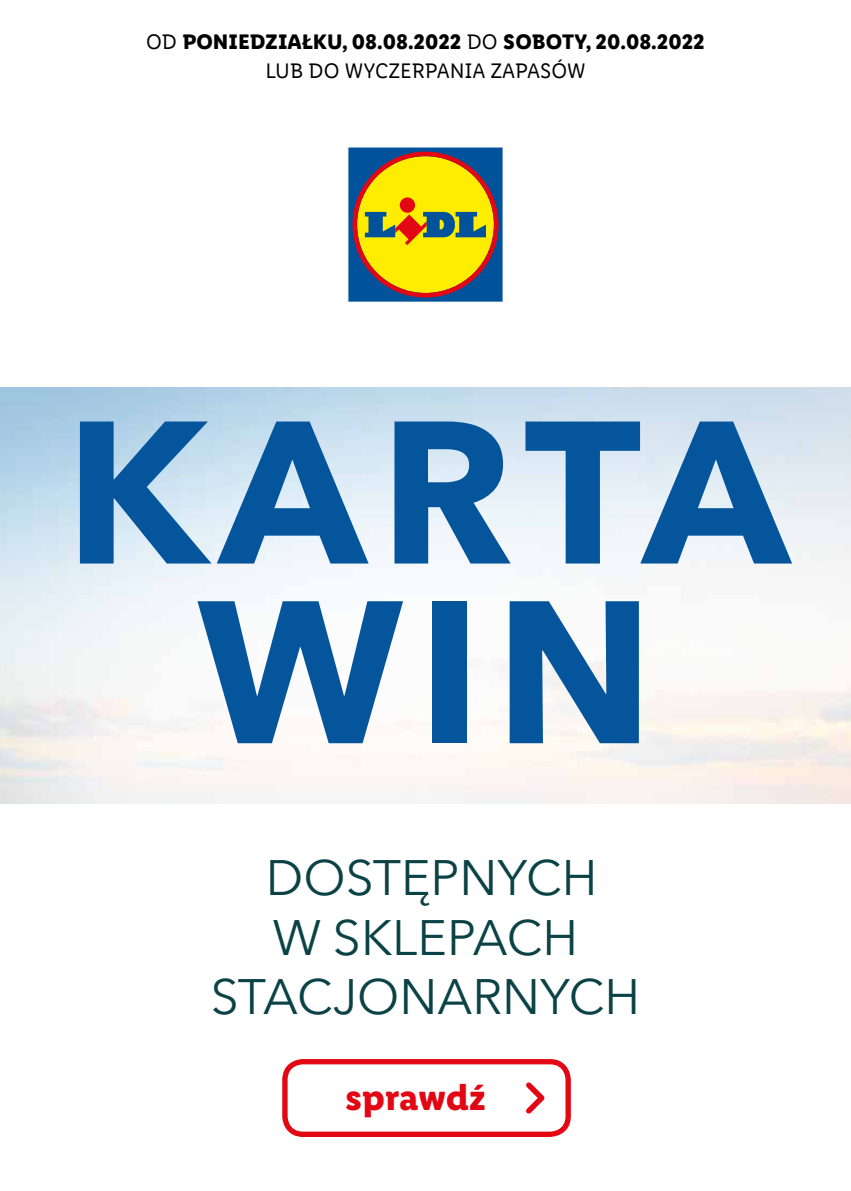
<style>
.page{position:relative;width:851px;height:1191px;background:#fff}
.page>*{position:absolute;margin:0;border:0;box-sizing:border-box;transform-origin:0 0}
.t1{font:700 200.55px/179.7px "Avenir Next";letter-spacing:.065em;color:#05559c;text-align:center}
.t2{font:49.65px/59.6px "Avenir Next";color:#0a4245;text-align:center}
.t3{font:700 36.75px "Lidl Font";color:#e30613}
.t4{font:700 21.15px/28.8px "Lidl Font Pro";color:#000;text-align:center}
.s1{font-weight:400}
</style>
<div class="page">
<svg style="left:348px;top:147px;width:155px;height:155px;background:#9e9a3d"></svg>
<svg style="left:282px;top:1059px;width:288px;height:78px"></svg>
<p class="t4" style="left:146px;top:27px;width:560px"><span class="s1">OD</span> PONIEDZIAŁKU, 08.08.2022 <span class="s1">DO</span> SOBOTY, 20.08.2022<br><span class="s1">LUB DO WYCZERPANIA ZAPASÓW</span></p>
<h1 class="t1" style="left:65px;top:400px;width:725px">KARTA<br>WIN</h1>
<h2 class="t2" style="left:211px;top:846px;width:431px">DOSTĘPNYCH<br>W SKLEPACH<br>STACJONARNYCH</h2>
<h3 class="t3" style="left:345px;top:1076px;width:142px">sprawdź</h3>
</div>
